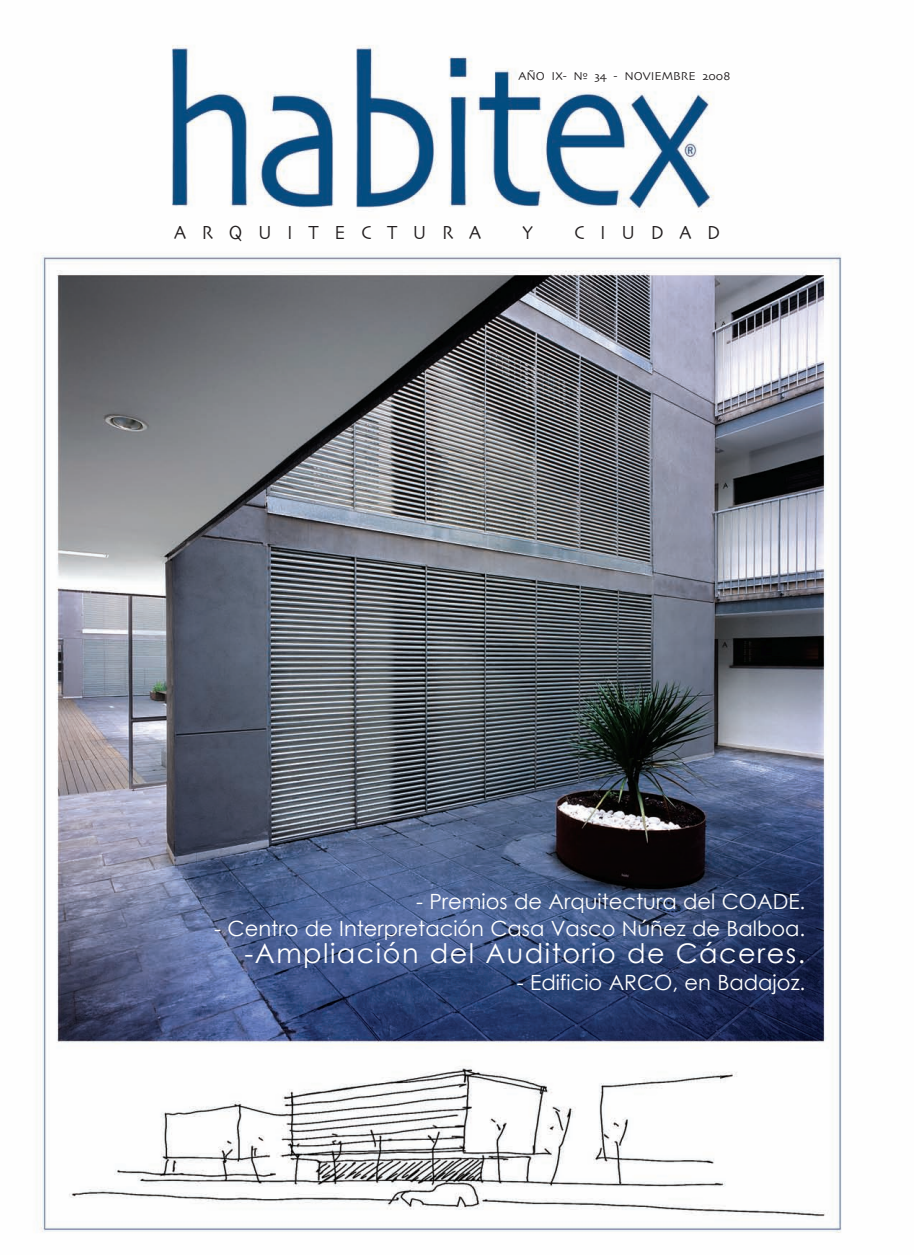
<style>
.page{position:relative;width:915px;height:1255px;background:#fff}
.page>*{position:absolute;margin:0;border:0;box-sizing:border-box;transform-origin:0 0}
.t1{font:27px "Century Gothic";letter-spacing:.055em;color:#fff}
.t2{font:21px "Century Gothic";color:#fff}
.t3{font:19.8px "Skia";letter-spacing:.87em;color:#231f20;scale:.91 1}
.t4{font:12px "Skia";color:#231f20}
</style>
<div class="page">
<img style="left:40px;top:45px;width:802px;height:1188px">
<p class="t4" style="left:518px;top:71px;width:213px">AÑO IX- Nº 34 - NOVIEMBRE 2008</p>
<p class="t3" style="left:174px;top:223px;width:339px">ARQUITECTURA</p>
<p class="t3" style="left:522px;top:223px;width:13px">Y</p>
<p class="t3" style="left:574px;top:223px;width:162px">CIUDAD</p>
<p class="t2" style="left:416px;top:888px;width:391px">- Premios de Arquitectura del COADE.</p>
<p class="t2" style="left:214px;top:915px;width:592px">- Centro de Interpretación Casa Vasco Núñez de Balboa.</p>
<p class="t1" style="left:244px;top:936px;width:562px">-Ampliación del Auditorio de Cáceres.</p>
<p class="t2" style="left:516px;top:969px;width:290px">- Edificio ARCO, en Badajoz.</p>
</div>
